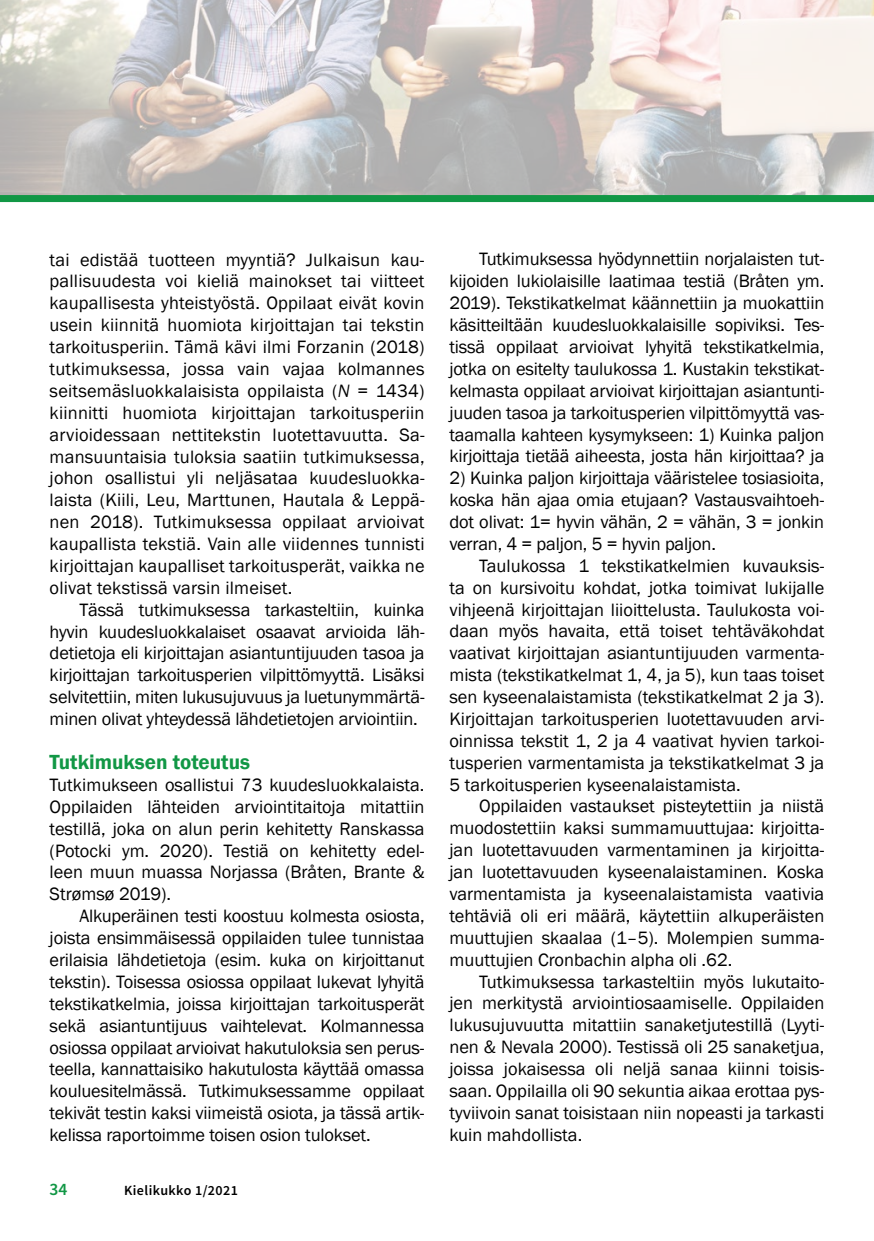
<style>
.page{position:relative;width:874px;height:1241px;background:#fff}
.page>*{position:absolute;margin:0;border:0;box-sizing:border-box;transform-origin:0 0}
.t1{font:600 21px "Franklin Gothic";color:#119745}
.t2{font:18.38px/21.9px "Franklin Gothic";color:#000;text-align:justify}
.t3{font:600 17.5px "Source Sans Pro";color:#119745}
.t4{font:600 14px "Source Sans Pro";letter-spacing:.03em;color:#000}
.s1{font-style:italic}
</style>
<div class="page">
<img style="left:0;top:0;width:873px;height:195px">
<div style="left:0;top:195px;width:873px;height:7px;background:#119745"></div>
<p class="t2" style="left:50px;top:249px;width:376px">tai edistää tuotteen myyntiä? Julkaisun kau&shy;pallisuudesta voi kieliä mainokset tai viitteet kaupallisesta yhteistyöstä. Oppilaat eivät kovin usein kiinnitä huomiota kirjoittajan tai tekstin tarkoitusperiin. Tämä kävi ilmi Forzanin (2018) tutkimuksessa, jossa vain vajaa kolmannes seitsemäsluokkalaisista oppilaista (<span class="s1">N</span> = 1434) kiinnitti huomiota kirjoittajan tarkoitusperiin arvioidessaan nettitekstin luotettavuutta. Sa&shy;mansuuntaisia tuloksia saatiin tutkimuksessa, johon osallistui yli neljäsataa kuudesluokka&shy;laista (Kiili, Leu, Marttunen, Hautala &amp; Leppä&shy;nen 2018). Tutkimuksessa oppilaat arvioivat kaupallista tekstiä. Vain alle viidennes tunnisti kirjoittajan kaupalliset tarkoitusperät, vaikka ne olivat tekstissä varsin ilmeiset.</p>
<p class="t2" style="left:50px;top:599px;width:376px;text-indent:30px">Tässä tutkimuksessa tarkasteltiin, kuinka hyvin kuudesluokkalaiset osaavat arvioida läh&shy;detietoja eli kirjoittajan asiantuntijuuden tasoa ja kirjoittajan tarkoitusperien vilpittömyyttä. Lisäksi selvitettiin, miten lukusujuvuus ja luetunymmärtä&shy;minen olivat yhteydessä lähdetietojen arviointiin.</p>
<p class="t1" style="left:50px;top:749px;width:202px">Tutkimuksen toteutus</p>
<p class="t2" style="left:50px;top:774px;width:376px">Tutkimukseen osallistui 73 kuudesluokkalaista.<br>Oppilaiden lähteiden arviointitaitoja mitattiin testillä, joka on alun perin kehitetty Ranskassa (Potocki ym. 2020). Testiä on kehitetty edel&shy;leen muun muassa Norjassa (Bråten, Brante &amp; Strømsø 2019).</p>
<p class="t2" style="left:50px;top:905px;width:376px;text-indent:30px">Alkuperäinen testi koostuu kolmesta osiosta, joista ensimmäisessä oppilaiden tulee tunnistaa erilaisia lähdetietoja (esim. kuka on kirjoittanut tekstin). Toisessa osiossa oppilaat lukevat lyhyitä tekstikatkelmia, joissa kirjoittajan tarkoitusperät sekä asiantuntijuus vaihtelevat. Kolmannessa osiossa oppilaat arvioivat hakutuloksia sen perus&shy;teella, kannattaisiko hakutulosta käyttää omassa kouluesitelmässä. Tutkimuksessamme oppilaat tekivät testin kaksi viimeistä osiota, ja tässä artik&shy;kelissa raportoimme toisen osion tulokset.</p>
<p class="t3" style="left:50px;top:1177px;width:19px">34</p>
<p class="t4" style="left:124px;top:1180px;width:115px">Kielikukko 1/2021</p>
<p class="t2" style="left:449px;top:249px;width:376px;text-indent:30px">Tutkimuksessa hyödynnettiin norjalaisten tut&shy;kijoiden lukiolaisille laatimaa testiä (Bråten ym.<br>2019). Tekstikatkelmat käännettiin ja muokattiin käsitteiltään kuudesluokkalaisille sopiviksi. Tes&shy;tissä oppilaat arvioivat lyhyitä tekstikatkelmia, jotka on esitelty taulukossa 1. Kustakin tekstikat&shy;kelmasta oppilaat arvioivat kirjoittajan asiantunti&shy;juuden tasoa ja tarkoitusperien vilpittömyyttä vas&shy;taamalla kahteen kysymykseen: 1) Kuinka paljon kirjoittaja tietää aiheesta, josta hän kirjoittaa? ja</p>
<p class="t2" style="left:449px;top:467px;width:376px">2) Kuinka paljon kirjoittaja vääristelee tosiasioita, koska hän ajaa omia etujaan? Vastausvaihtoeh&shy;dot olivat: 1= hyvin vähän, 2 = vähän, 3 = jonkin verran, 4 = paljon, 5 = hyvin paljon.</p>
<p class="t2" style="left:449px;top:555px;width:376px;text-indent:30px">Taulukossa 1 tekstikatkelmien kuvauksis&shy;ta on kursivoitu kohdat, jotka toimivat lukijalle vihjeenä kirjoittajan liioittelusta. Taulukosta voi&shy;daan myös havaita, että toiset tehtäväkohdat vaativat kirjoittajan asiantuntijuuden varmenta&shy;mista (tekstikatkelmat 1, 4, ja 5), kun taas toiset sen kyseenalaistamista (tekstikatkelmat 2 ja 3).<br>Kirjoittajan tarkoitusperien luotettavuuden arvi&shy;oinnissa tekstit 1, 2 ja 4 vaativat hyvien tarkoi&shy;tusperien varmentamista ja tekstikatkelmat 3 ja 5 tarkoitusperien kyseenalaistamista.</p>
<p class="t2" style="left:449px;top:795px;width:376px;text-indent:30px">Oppilaiden vastaukset pisteytettiin ja niistä muodostettiin kaksi summamuuttujaa: kirjoitta&shy;jan luotettavuuden varmentaminen ja kirjoitta&shy;jan luotettavuuden kyseenalaistaminen. Koska varmentamista ja kyseenalaistamista vaativia tehtäviä oli eri määrä, käytettiin alkuperäisten muuttujien skaalaa (1–5). Molempien summa&shy;muuttujien Cronbachin alpha oli .62.</p>
<p class="t2" style="left:449px;top:970px;width:376px;text-indent:30px">Tutkimuksessa tarkasteltiin myös lukutaito&shy;jen merkitystä arviointiosaamiselle. Oppilaiden lukusujuvuutta mitattiin sanaketjutestillä (Lyyti&shy;nen &amp; Nevala 2000). Testissä oli 25 sanaketjua, joissa jokaisessa oli neljä sanaa kiinni toisis&shy;saan. Oppilailla oli 90 sekuntia aikaa erottaa pys&shy;tyviivoin sanat toisistaan niin nopeasti ja tarkasti kuin mahdollista.</p>
</div>
